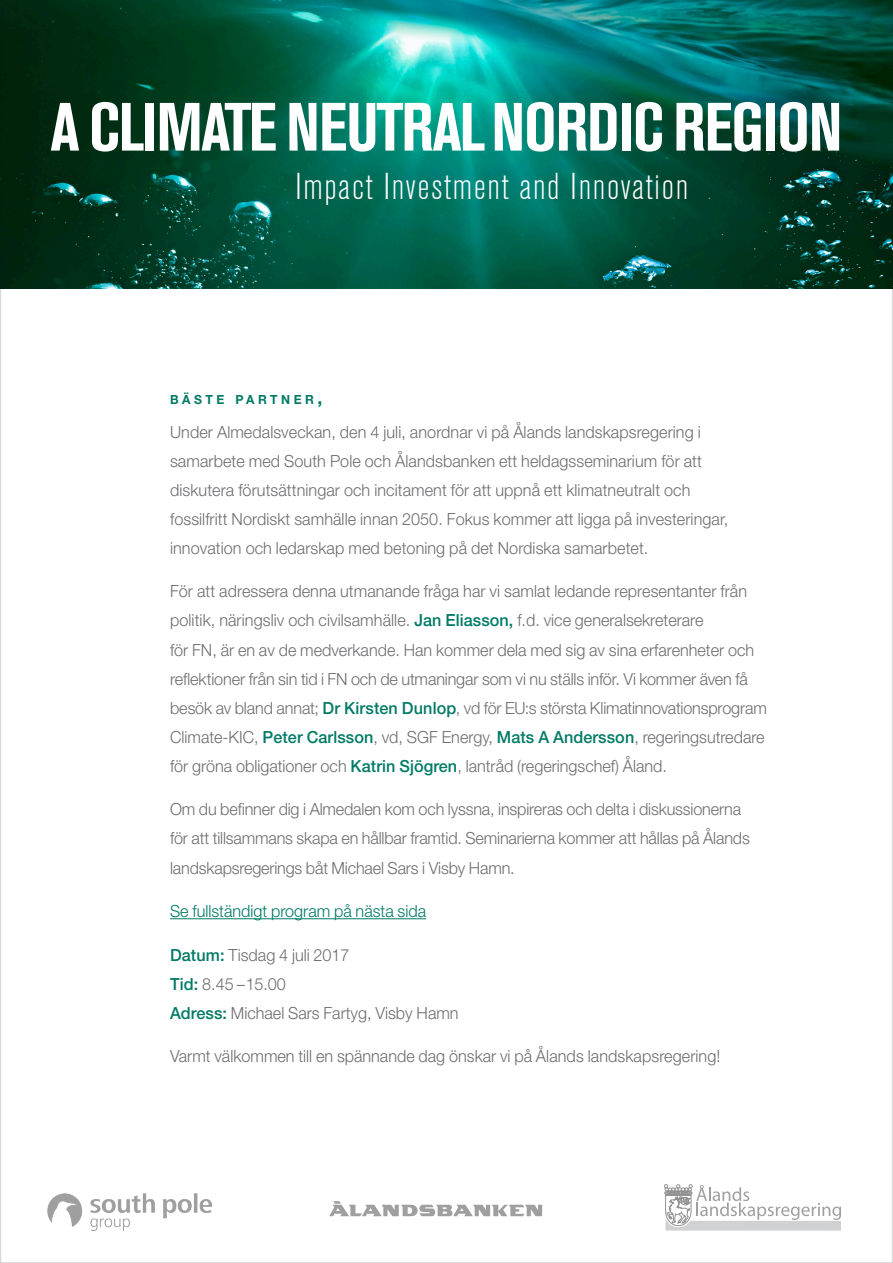
<style>
.page{position:relative;width:893px;height:1263px;background:#fff}
.page>*{position:absolute;margin:0;border:0;box-sizing:border-box;transform-origin:0 0}
.t1{font:700 condensed 67.5px "Akzidenz Grotesk BE";letter-spacing:-.015em;color:#fff}
.t2{font:300 condensed 37.05px "Akzidenz Grotesk BE";letter-spacing:.05em;color:#fff}
.t3{font:300 16.65px/29.1px "Helvetica Neue LT Std";color:#6c6d70}
.t4{font:300 16.65px "Helvetica Neue LT Std";color:#007a66}
.t5{font:700 12.6px "Helvetica Neue LT Std";letter-spacing:.285em;color:#007a66}
.s1{font-size:18px}
.s2{font-weight:500;color:#007a66}
</style>
<div class="page">
<img style="left:0;top:0;width:893px;height:288px">
<hr style="left:170px;top:918px;width:256px;height:1px;background:#007a66">
<img style="left:47px;top:1194px;width:164px;height:37px">
<svg style="left:329px;top:1201px;width:213px;height:15px"></svg>
<svg style="left:664px;top:1184px;width:177px;height:47px"></svg>
<p class="t1" style="left:50px;top:89px;width:794px">A CLIMATE NEUTRAL NORDIC REGION</p>
<p class="t2" style="left:295px;top:166px;width:394px">Impact Investment and Innovation</p>
<p class="t5" style="left:170px;top:392px;width:154px">BÄSTE PARTNER<span class="s1">,</span></p>
<p class="t3" style="left:170px;top:417px;width:560px">Under Almedalsveckan, den 4 juli, anordnar vi på Ålands landskapsregering i samarbete med South Pole och Ålandsbanken ett heldagsseminarium för att diskutera förutsättningar och incitament för att uppnå ett klimatneutralt och fossilfritt Nordiskt samhälle innan 2050. Fokus kommer att ligga på investeringar, innovation och ledarskap med betoning på det Nordiska samarbetet.</p>
<p class="t3" style="left:170px;top:576px;width:598px">För att adressera denna utmanande fråga har vi samlat ledande representanter från politik, näringsliv och civilsamhälle. <span class="s2">Jan Eliasson,</span> f.d. vice generalsekreterare<br>för FN, är en av de medverkande. Han kommer dela med sig av sina erfarenheter och reflektioner från sin tid i FN och de utmaningar som vi nu ställs inför. Vi kommer även få besök av bland annat; <span class="s2">Dr Kirsten Dunlop</span>, vd för EU:s största Klimatinnovationsprogram Climate-KIC, <span class="s2">Peter Carlsson</span>, vd, SGF Energy, <span class="s2">Mats A Andersson</span>, regeringsutredare för gröna obligationer och <span class="s2">Katrin Sjögren</span>, lantråd (regeringschef) Åland.</p>
<p class="t3" style="left:170px;top:794px;width:581px">Om du befinner dig i Almedalen kom och lyssna, inspireras och delta i diskussionerna för att tillsammans skapa en hållbar framtid. Seminarierna kommer att hållas på Ålands landskapsregerings båt Michael Sars i Visby Hamn.</p>
<p class="t4" style="left:170px;top:901px;width:257px">Se fullständigt program på nästa sida</p>
<p class="t3" style="left:170px;top:940px;width:181px"><span class="s2">Datum:</span> Tisdag 4 juli 2017</p>
<p class="t3" style="left:170px;top:969px;width:117px"><span class="s2">Tid:</span> 8.45 – 15.00</p>
<p class="t3" style="left:170px;top:998px;width:290px"><span class="s2">Adress:</span> Michael Sars Fartyg, Visby Hamn</p>
<p class="t3" style="left:170px;top:1041px;width:552px">Varmt välkommen till en spännande dag önskar vi på Ålands landskapsregering!</p>
</div>
